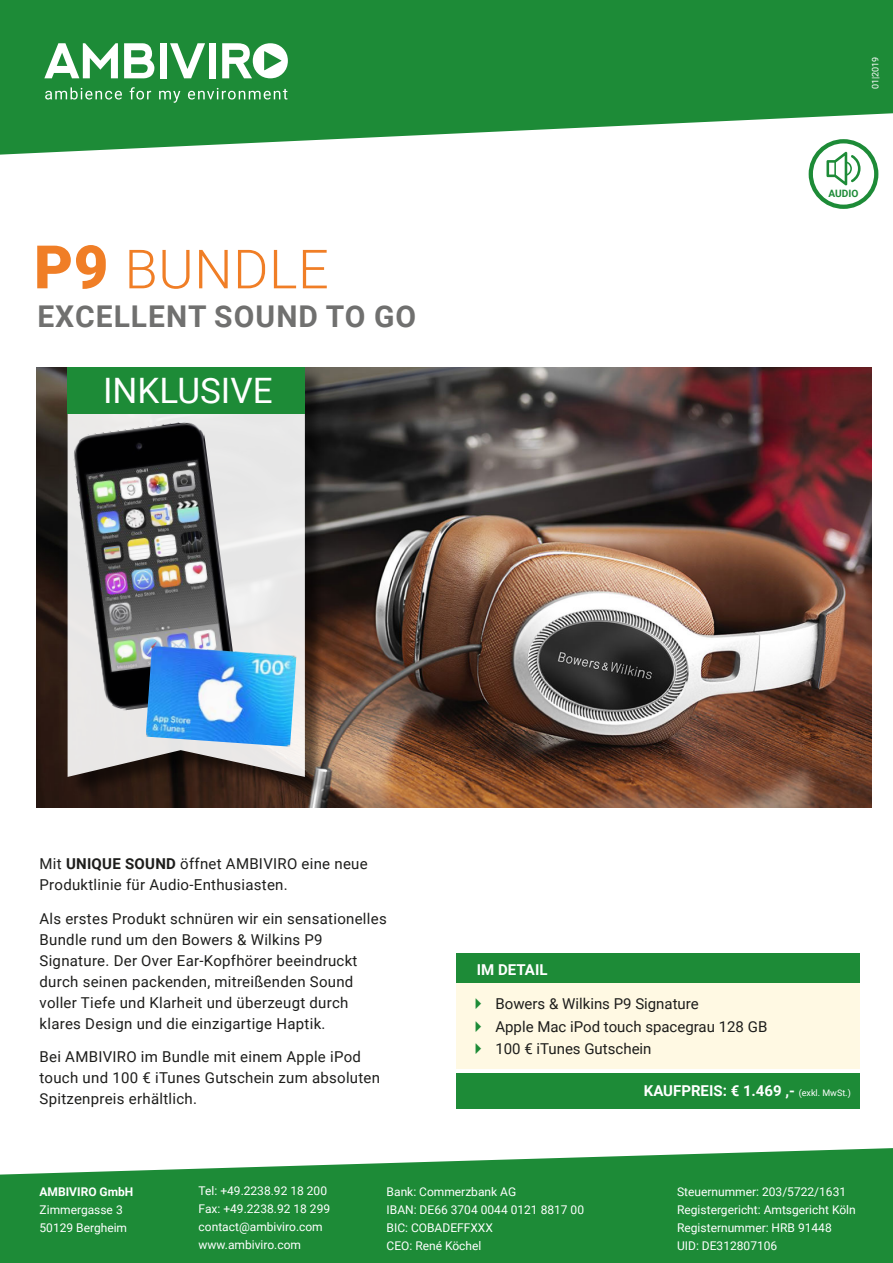
<style>
.page{position:relative;width:893px;height:1263px;background:#fff}
.page>*{position:absolute;margin:0;border:0;box-sizing:border-box;transform-origin:0 0}
.t1{font:300 54px "Roboto";letter-spacing:.01em;color:#f07e26}
.t2{font:35.1px "Roboto";color:#fff}
.t3{font:700 30px "Roboto";letter-spacing:.035em;color:#70706f}
.t4{font:15px/21px "Roboto";letter-spacing:.02em;color:#1d1d1b}
.t5{font:15px/22.2px "Roboto";color:#1d1d1b}
.t6{font:700 15px "Roboto";color:#fff}
.t7{font:12px/18px "Roboto";color:#fff}
.t8{font:700 12px "Roboto";color:#fff}
.t9{font:700 10.2px "Roboto";color:#1d8b37}
.t10{font:9px "Roboto";color:#fff}
.s1{font-weight:900;font-size:60px}
.s2{font-weight:700}
.s3{font-weight:400;font-size:9px}
</style>
<div class="page">
<svg style="left:0;top:0;width:893px;height:155px;background:#3c9b52"></svg>
<svg style="left:45px;top:87px;width:77px;height:13px"></svg>
<svg style="left:130px;top:87px;width:21px;height:13px"></svg>
<svg style="left:159px;top:91px;width:21px;height:12px"></svg>
<svg style="left:188px;top:88px;width:99px;height:12px"></svg>
<svg style="left:44px;top:43px;width:74px;height:35px"></svg>
<svg style="left:124px;top:43px;width:30px;height:35px"></svg>
<div style="left:160px;top:43px;width:7px;height:35px;background:#fff"></div>
<svg style="left:170px;top:43px;width:35px;height:35px"></svg>
<div style="left:209px;top:43px;width:7px;height:35px;background:#fff"></div>
<svg style="left:222px;top:43px;width:66px;height:35px"></svg>
<svg style="left:0;top:1148px;width:893px;height:115px;background:#37984e"></svg>
<div style="left:456px;top:971px;width:404px;height:98px;background:#fff9e3"></div>
<div style="left:456px;top:953px;width:404px;height:30px;background:#1d8b37"></div>
<div style="left:456px;top:1073px;width:404px;height:35px;background:#1d8b37"></div>
<img style="left:37px;top:367px;width:835px;height:441px">
<div style="left:70px;top:369px;width:255px;height:427px;background:#000;opacity:.55"></div>
<svg style="left:68px;top:414px;width:237px;height:363px;background:#d2d0ce"></svg>
<div style="left:68px;top:367px;width:237px;height:47px;background:#1d8b37"></div>
<img style="left:71px;top:419px;width:168px;height:294px">
<img style="left:146px;top:646px;width:150px;height:101px">
<svg style="left:809px;top:139px;width:69px;height:70px"></svg>
<h1 class="t1" style="left:34px;top:231px;width:296px"><span class="s1">P9</span> BUNDLE</h1>
<h3 class="t3" style="left:37px;top:295px;width:380px">EXCELLENT SOUND TO GO</h3>
<h2 class="t2" style="left:103px;top:366px;width:171px">INKLUSIVE</h2>
<p class="t10" style="left:869px;top:89px;width:34px;rotate:-90deg">01|2019</p>
<p class="t9" style="left:828px;top:187px;width:32px">AUDIO</p>
<p class="t4" style="left:40px;top:852px;width:330px">Mit <span class="s2">UNIQUE SOUND</span> öffnet AMBIVIRO eine neue<br>Produktlinie für Audio-Enthusiasten.</p>
<p class="t4" style="left:40px;top:907px;width:349px">Als erstes Produkt schnüren wir ein sensationelles Bundle rund um den Bowers &amp; Wilkins P9<br>Signature. Der Over Ear-Kopfhörer beeindruckt durch seinen packenden, mitreißenden Sound voller Tiefe und Klarheit und überzeugt durch klares Design und die einzigartige Haptik.</p>
<p class="t4" style="left:40px;top:1046px;width:342px">Bei AMBIVIRO im Bundle mit einem Apple iPod touch und 100 € iTunes Gutschein zum absoluten<br>Spitzenpreis erhältlich.</p>
<p class="t6" style="left:477px;top:959px;width:72px">IM DETAIL</p>
<p class="t5" style="left:495px;top:992px;width:273px">Bowers &amp; Wilkins P9 Signature<br>Apple Mac iPod touch spacegrau 128 GB<br>100 € iTunes Gutschein</p>
<p class="t6" style="left:644px;top:1080px;width:208px">KAUFPREIS: € 1.469 ,- <span class="s3">(exkl. MwSt.)</span></p>
<p class="t8" style="left:40px;top:1183px;width:95px">AMBIVIRO GmbH</p>
<p class="t7" style="left:40px;top:1200px;width:89px">Zimmergasse 3<br>50129 Bergheim</p>
<p class="t7" style="left:199px;top:1182px;width:133px">Tel: +49.2238.92 18 200<br>Fax: +49.2238.92 18 299 contact@ambiviro.com www.ambiviro.com</p>
<p class="t7" style="left:387px;top:1182px;width:199px">Bank: Commerzbank AG<br>IBAN: DE66 3704 0044 0121 8817 00<br>BIC: COBADEFFXXX<br>CEO: René Köchel</p>
<p class="t7" style="left:677px;top:1182px;width:180px">Steuernummer: 203/5722/1631<br>Registergericht: Amtsgericht Köln<br>Registernummer: HRB 91448<br>UID: DE312807106</p>
</div>
